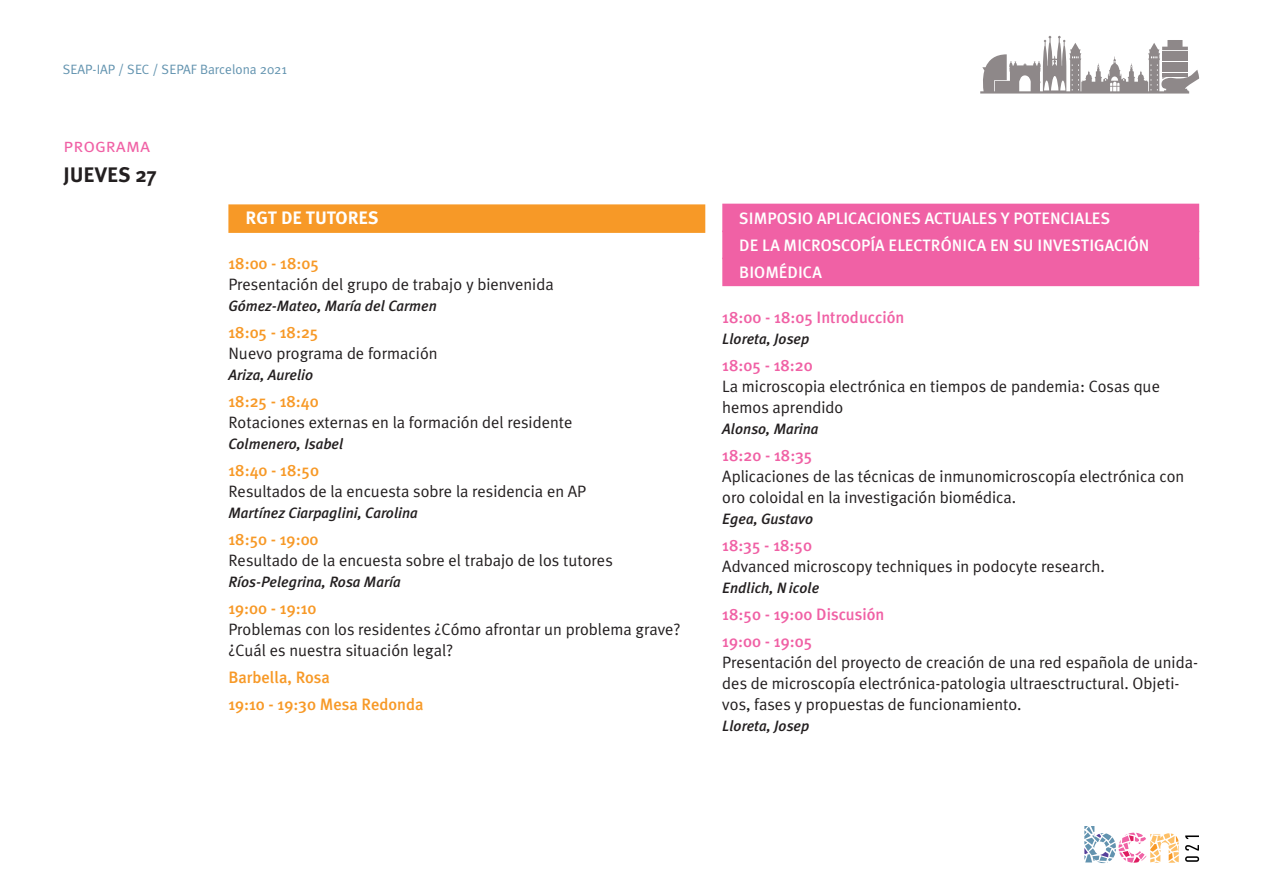
<style>
.page{position:relative;width:1263px;height:893px;background:#fff}
.page>*{position:absolute;margin:0;border:0;box-sizing:border-box;transform-origin:0 0}
.t1{font:700 21px "Meta Plus";color:#231f20}
.t2{font:19.5px "Meta Plus Normal Caps";color:#f061a5}
.t3{font:700 18px "Meta Plus";color:#fff}
.t4{font:16.5px/21px "Meta Plus Normal";color:#231f20}
.t5{font:500 16.5px/27px "Meta Plus";color:#f79927}
.t6{font:500 16.5px/27px "Meta Plus";color:#fff}
.t7{font:500 16.5px/27px "Meta Plus";color:#f061a5}
.t8{font:italic 500 15px "Meta Plus";color:#231f20}
.t9{font:13.5px "Meta Plus Normal";color:#6293af}
</style>
<div class="page">
<svg style="left:1185px;top:845px;width:14px;height:17px"></svg>
<svg style="left:1185px;top:835px;width:14px;height:4px"></svg>
<svg style="left:1084px;top:826px;width:95px;height:37px"></svg>
<svg style="left:980px;top:36px;width:219px;height:58px"></svg>
<div style="left:228px;top:204px;width:477px;height:29px;background:#f79927"></div>
<div style="left:722px;top:204px;width:477px;height:28px;background:#f061a5"></div>
<div style="left:722px;top:231px;width:477px;height:28px;background:#f061a5"></div>
<div style="left:722px;top:258px;width:477px;height:28px;background:#f061a5"></div>
<p class="t9" style="left:63px;top:62px;width:226px">SEAP-IAP / SEC / SEPAF Barcelona 2021</p>
<p class="t2" style="left:63px;top:134px;width:88px">programa</p>
<p class="t1" style="left:63px;top:162px;width:95px">JUEVES 27</p>
<p class="t3" style="left:245px;top:208px;width:81px">RGT DE TUTORES</p>
<p class="t5" style="left:228px;top:250px;width:92px">18:00 - 18:05</p>
<p class="t4" style="left:228px;top:274px;width:327px">Presentación del grupo de trabajo y bienvenida</p>
<p class="t8" style="left:228px;top:298px;width:210px">Gómez-Mateo, María del Carmen</p>
<p class="t5" style="left:228px;top:319px;width:91px">18:05 - 18:25</p>
<p class="t4" style="left:228px;top:343px;width:211px">Nuevo programa de formación</p>
<p class="t8" style="left:228px;top:367px;width:86px">Ariza, Aurelio</p>
<p class="t5" style="left:228px;top:388px;width:92px">18:25 - 18:40</p>
<p class="t4" style="left:228px;top:412px;width:346px">Rotaciones externas en la formación del residente</p>
<p class="t8" style="left:228px;top:436px;width:116px">Colmenero, Isabel</p>
<p class="t5" style="left:228px;top:457px;width:92px">18:40 - 18:50</p>
<p class="t4" style="left:228px;top:481px;width:359px">Resultados de la encuesta sobre la residencia en AP</p>
<p class="t8" style="left:228px;top:505px;width:191px">Martínez Ciarpaglini, Carolina</p>
<p class="t5" style="left:228px;top:526px;width:92px">18:50 - 19:00</p>
<p class="t4" style="left:228px;top:550px;width:386px">Resultado de la encuesta sobre el trabajo de los tutores</p>
<p class="t8" style="left:228px;top:574px;width:174px">Ríos-Pelegrina, Rosa María</p>
<p class="t5" style="left:228px;top:595px;width:90px">19:00 - 19:10</p>
<p class="t4" style="left:228px;top:619px;width:454px">Problemas con los residentes ¿Cómo afrontar un problema grave? ¿Cuál es nuestra situación legal?</p>
<p class="t5" style="left:228px;top:664px;width:197px">BARBELLA, ROSA<br>19:10 - 19:30 MESA REDONDA</p>
<p class="t6" style="left:739px;top:204px;width:412px">SIMPOSIO APLICACIONES ACTUALES Y POTENCIALES<br>DE LA MICROSCOPÍA ELECTRÓNICA EN SU INVESTIGACIÓN<br>BIOMÉDICA</p>
<p class="t7" style="left:722px;top:303px;width:184px">18:00 - 18:05 I NTRODUCCIÓN</p>
<p class="t8" style="left:722px;top:330px;width:89px">Lloreta, Josep</p>
<p class="t7" style="left:722px;top:351px;width:92px">18:05 - 18:20</p>
<p class="t4" style="left:722px;top:375px;width:439px">La microscopia electrónica en tiempos de pandemia: Cosas que hemos aprendido</p>
<p class="t8" style="left:722px;top:420px;width:98px">Alonso, Marina</p>
<p class="t7" style="left:722px;top:441px;width:92px">18:20 - 18:35</p>
<p class="t4" style="left:722px;top:465px;width:463px">Aplicaciones de las técnicas de inmunomicroscopía electrónica con oro coloidal en la investigación biomédica.</p>
<p class="t8" style="left:722px;top:510px;width:92px">Egea, Gustavo</p>
<p class="t7" style="left:722px;top:531px;width:91px">18:35 - 18:50</p>
<p class="t4" style="left:722px;top:555px;width:384px">Advanced microscopy techniques in podocyte research.</p>
<p class="t8" style="left:722px;top:579px;width:98px">Endlich, Nicole</p>
<p class="t7" style="left:722px;top:600px;width:164px">18:50 - 19:00 DISCUSIÓN<br>19:00 - 19:05</p>
<p class="t4" style="left:722px;top:651px;width:477px">Presentación del proyecto de creación de una red española de unida&shy;des de microscopía electrónica-patologia ultraesctructural. Objeti&shy;vos, fases y propuestas de funcionamiento.</p>
<p class="t8" style="left:722px;top:717px;width:89px">Lloreta, Josep</p>
</div>
